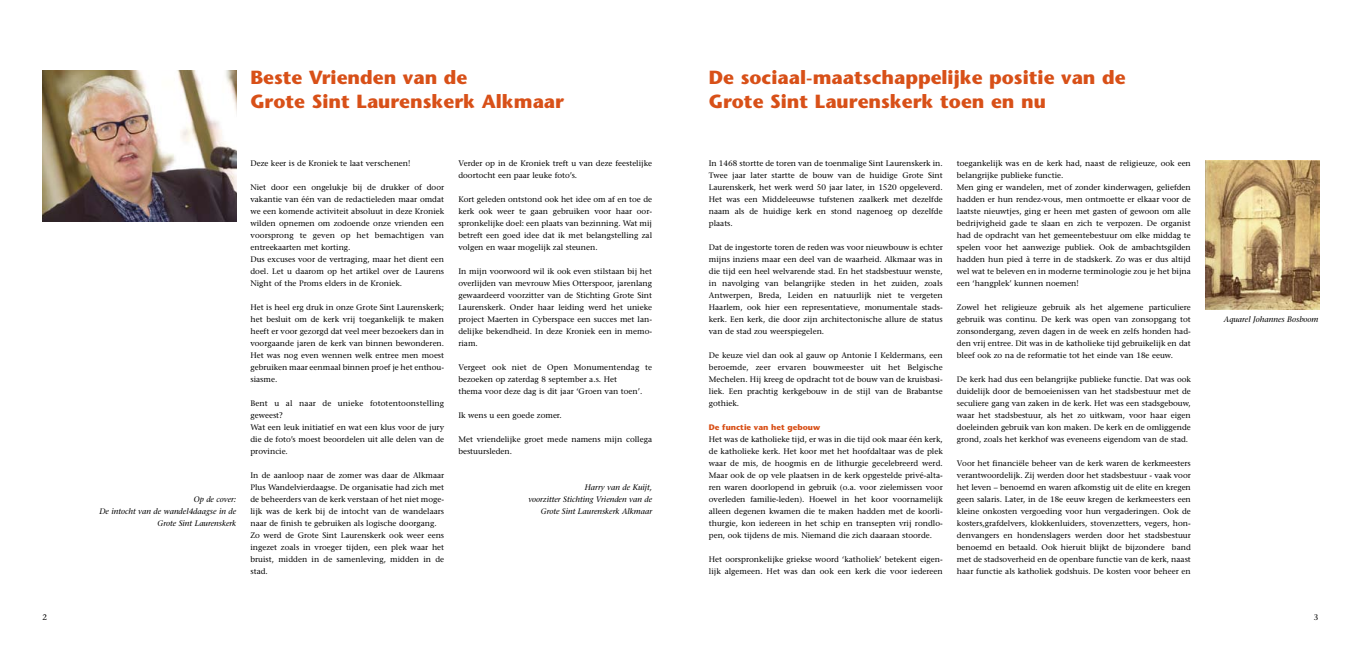
<style>
.page{position:relative;width:1361px;height:652px;background:#fff}
.page>*{position:absolute;margin:0;border:0;box-sizing:border-box;transform-origin:0 0}
.t1{font:700 19px/24px "Stone Sans";color:#d85018}
.t2{font:8px/12px "Stone Serif";color:#000;text-align:justify}
.t3{font:italic 8px/12px "Stone Serif";color:#000;text-align:right}
.t4{font:700 8px "Stone Sans";color:#d85018}
</style>
<div class="page">
<img style="left:43px;top:70px;width:193px;height:151px">
<img style="left:1205px;top:161px;width:114px;height:149px">
<h1 class="t1" style="left:250px;top:66px;width:315px">Beste Vrienden van de<br>Grote Sint Laurenskerk Alkmaar</h1>
<p class="t3" style="left:99px;top:493px;width:138px">Op de cover:<br>De intocht van de wandel4daagse in de<br>Grote Sint Laurenskerk</p>
<p class="t2" style="left:250px;top:157px;width:162px">Deze keer is de Kroniek te laat verschenen!</p>
<p class="t2" style="left:250px;top:181px;width:195px;text-align:left">Niet door een ongelukje bij de drukker of door vakantie van één van de redactieleden maar omdat we een komende activiteit absoluut in deze Kroniek wilden opnemen om zodoende onze vrienden een voorsprong te geven op het bemachtigen van entreekaarten met korting.<br>Dus excuses voor de vertraging, maar het dient een doel. Let u daarom op het artikel over de Laurens Night of the Proms elders in de Kroniek.</p>
<p class="t2" style="left:250px;top:301px;width:195px">Het is heel erg druk in onze Grote Sint Laurenskerk; het besluit om de kerk vrij toegankelijk te maken heeft er voor gezorgd dat veel meer bezoekers dan in voorgaande jaren de kerk van binnen bewonderen.<br>Het was nog even wennen welk entree men moest gebruiken maar eenmaal binnen proef je het enthou&shy;siasme.</p>
<p class="t2" style="left:250px;top:397px;width:195px;text-align:left">Bent u al naar de unieke fototentoonstelling geweest?<br>Wat een leuk initiatief en wat een klus voor de jury die de foto’s moest beoordelen uit alle delen van de provincie.</p>
<p class="t2" style="left:250px;top:469px;width:195px;text-align:left">In de aanloop naar de zomer was daar de Alkmaar Plus Wandelvierdaagse. De organisatie had zich met de beheerders van de kerk verstaan of het niet moge&shy;lijk was de kerk bij de intocht van de wandelaars naar de finish te gebruiken als logische doorgang.<br>Zo werd de Grote Sint Laurenskerk ook weer eens ingezet zoals in vroeger tijden, een plek waar het bruist, midden in de samenleving, midden in de stad.</p>
<p class="t2" style="left:458px;top:157px;width:195px">Verder op in de Kroniek treft u van deze feestelijke doortocht een paar leuke foto’s.</p>
<p class="t2" style="left:458px;top:193px;width:195px">Kort geleden ontstond ook het idee om af en toe de kerk ook weer te gaan gebruiken voor haar oor&shy;spronkelijke doel: een plaats van bezinning. Wat mij betreft een goed idee dat ik met belangstelling zal volgen en waar mogelijk zal steunen.</p>
<p class="t2" style="left:458px;top:265px;width:195px">In mijn voorwoord wil ik ook even stilstaan bij het overlijden van mevrouw Mies Otterspoor, jarenlang gewaardeerd voorzitter van de Stichting Grote Sint Laurenskerk. Onder haar leiding werd het unieke project Maerten in Cyberspace een succes met lan&shy;delijke bekendheid. In deze Kroniek een in memo&shy;riam.</p>
<p class="t2" style="left:458px;top:361px;width:195px;text-align:left">Vergeet ook niet de Open Monumentendag te bezoeken op zaterdag 8 september a.s. Het<br>thema voor deze dag is dit jaar ‘Groen van toen’.</p>
<p class="t2" style="left:458px;top:409px;width:105px">Ik wens u een goede zomer.</p>
<p class="t2" style="left:458px;top:433px;width:195px">Met vriendelijke groet mede namens mijn collega bestuursleden.</p>
<p class="t3" style="left:528px;top:481px;width:125px">Harry van de Kuijt,<br>voorzitter Stichting Vrienden van de<br>Grote Sint Laurenskerk Alkmaar</p>
<h1 class="t1" style="left:709px;top:66px;width:418px">De sociaal-maatschappelijke positie van de<br>Grote Sint Laurenskerk toen en nu</h1>
<p class="t2" style="left:709px;top:157px;width:235px">In 1468 stortte de toren van de toenmalige Sint Laurenskerk in.<br>Twee jaar later startte de bouw van de huidige Grote Sint Laurenskerk, het werk werd 50 jaar later, in 1520 opgeleverd.<br>Het was een Middeleeuwse tufstenen zaalkerk met dezelfde naam als de huidige kerk en stond nagenoeg op dezelfde plaats.</p>
<p class="t2" style="left:709px;top:241px;width:235px">Dat de ingestorte toren de reden was voor nieuwbouw is echter mijns inziens maar een deel van de waarheid. Alkmaar was in die tijd een heel welvarende stad. En het stadsbestuur wenste, in navolging van belangrijke steden in het zuiden, zoals Antwerpen, Breda, Leiden en natuurlijk niet te vergeten Haarlem, ook hier een representatieve, monumentale stads&shy;kerk. Een kerk, die door zijn architectonische allure de status van de stad zou weerspiegelen.</p>
<p class="t2" style="left:709px;top:349px;width:235px">De keuze viel dan ook al gauw op Antonie I Keldermans, een beroemde, zeer ervaren bouwmeester uit het Belgische Mechelen. Hij kreeg de opdracht tot de bouw van de kruisbasi&shy;liek. Een prachtig kerkgebouw in de stijl van de Brabantse gothiek.</p>
<p class="t4" style="left:709px;top:422px;width:113px">De functie van het gebouw</p>
<p class="t2" style="left:709px;top:433px;width:235px">Het was de katholieke tijd, er was in die tijd ook maar één kerk, de katholieke kerk. Het koor met het hoofdaltaar was de plek waar de mis, de hoogmis en de lithurgie gecelebreerd werd.<br>Maar ook de op vele plaatsen in de kerk opgestelde privé-alta&shy;ren waren doorlopend in gebruik (o.a. voor zielemissen voor overleden familie-leden). Hoewel in het koor voornamelijk alleen degenen kwamen die te maken hadden met de koorli&shy;thurgie, kon iedereen in het schip en transepten vrij rondlo&shy;pen, ook tijdens de mis. Niemand die zich daaraan stoorde.</p>
<p class="t2" style="left:709px;top:553px;width:235px">Het oorspronkelijke griekse woord ‘katholiek’ betekent eigen&shy;lijk algemeen. Het was dan ook een kerk die voor iedereen</p>
<p class="t2" style="left:957px;top:157px;width:235px;text-align:left">toegankelijk was en de kerk had, naast de religieuze, ook een belangrijke publieke functie.<br>Men ging er wandelen, met of zonder kinderwagen, geliefden hadden er hun rendez-vous, men ontmoette er elkaar voor de laatste nieuwtjes, ging er heen met gasten of gewoon om alle bedrijvigheid gade te slaan en zich te verpozen. De organist had de opdracht van het gemeentebestuur om elke middag te spelen voor het aanwezige publiek. Ook de ambachtsgilden hadden hun pied à terre in de stadskerk. Zo was er dus altijd wel wat te beleven en in moderne terminologie zou je het bijna een ‘hangplek’ kunnen noemen!</p>
<p class="t2" style="left:957px;top:301px;width:235px">Zowel het religieuze gebruik als het algemene particuliere gebruik was continu. De kerk was open van zonsopgang tot zonsondergang, zeven dagen in de week en zelfs honden had&shy;den vrij entree. Dit was in de katholieke tijd gebruikelijk en dat bleef ook zo na de reformatie tot het einde van 18e eeuw.</p>
<p class="t2" style="left:957px;top:373px;width:235px">De kerk had dus een belangrijke publieke functie. Dat was ook duidelijk door de bemoeienissen van het stadsbestuur met de seculiere gang van zaken in de kerk. Het was een stadsgebouw, waar het stadsbestuur, als het zo uitkwam, voor haar eigen doeleinden gebruik van kon maken. De kerk en de omliggende grond, zoals het kerkhof was eveneens eigendom van de stad.</p>
<p class="t2" style="left:957px;top:457px;width:235px">Voor het financiële beheer van de kerk waren de kerkmeesters verantwoordelijk. Zij werden door het stadsbestuur - vaak voor het leven – benoemd en waren afkomstig uit de elite en kregen geen salaris. Later, in de 18e eeuw kregen de kerkmeesters een kleine onkosten vergoeding voor hun vergaderingen. Ook de kosters,grafdelvers, klokkenluiders, stovenzetters, vegers, hon&shy;denvangers en hondenslagers werden door het stadsbestuur benoemd en betaald. Ook hieruit blijkt de bijzondere band met de stadsoverheid en de openbare functie van de kerk, naast haar functie als katholiek godshuis. De kosten voor beheer en</p>
<p class="t3" style="left:1224px;top:313px;width:96px">Aquarel Johannes Bosboom</p>
<p class="t2" style="left:43px;top:611px;width:6px">2</p>
<p class="t2" style="left:1314px;top:611px;width:6px">3</p>
</div>
